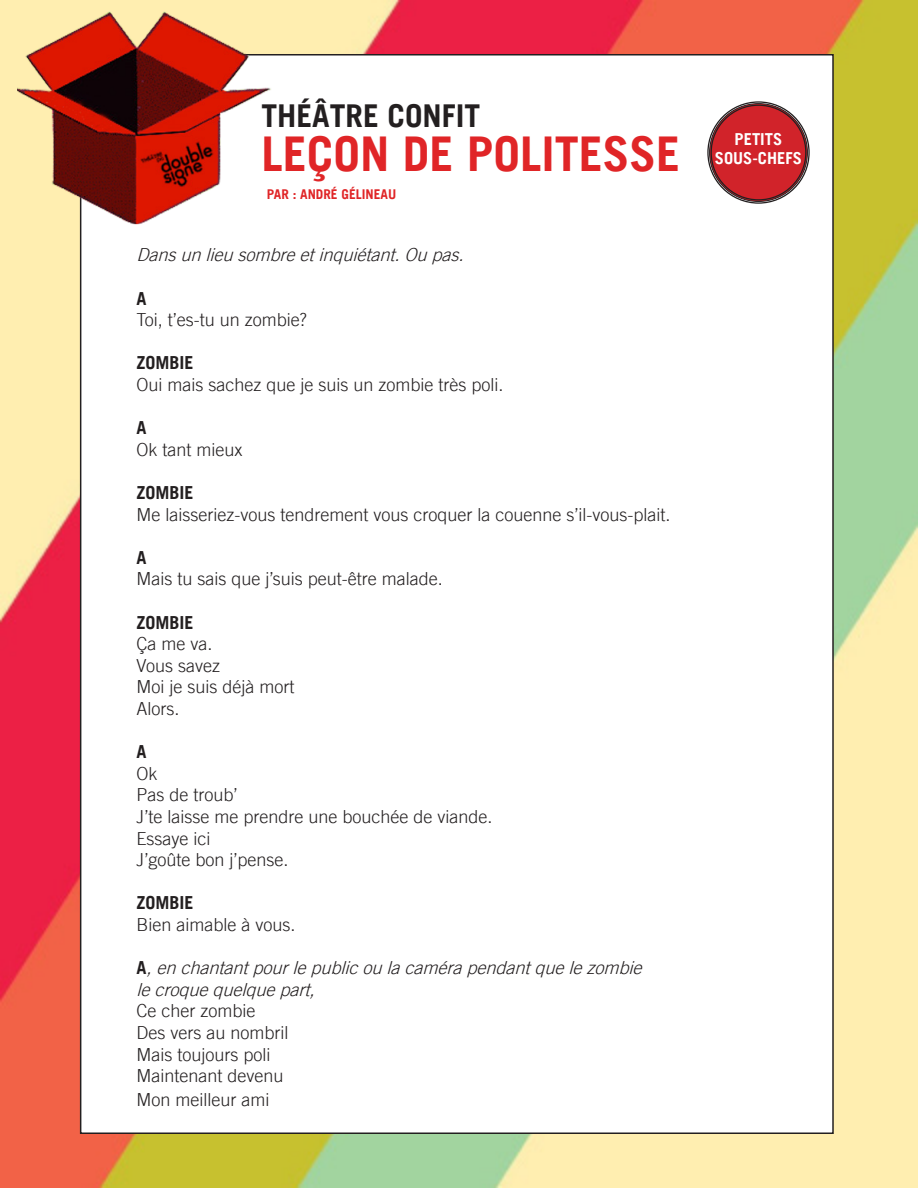
<style>
.page{position:relative;width:918px;height:1188px;background:#fff}
.page>*{position:absolute;margin:0;border:0;box-sizing:border-box;transform-origin:0 0}
.t1{font:700 48px "Trade Gothic LT";color:#e02527}
.t2{font:700 31.5px "Trade Gothic LT";color:#231f20}
.t3{font:300 18px/21.6px "Trade Gothic LT";color:#231f20}
.t4{font:italic 300 18px/21.6px "Trade Gothic LT";color:#231f20}
.t5{font:700 18px "Trade Gothic LT";color:#231f20}
.t6{font:700 16.5px/19.8px "Trade Gothic LT";color:#fff;text-align:center}
.t7{font:700 13.5px "Trade Gothic LT";color:#e02527}
.s1{font-weight:700;font-style:normal}
</style>
<div class="page">
<img style="left:0;top:0;width:918px;height:1188px">
<div style="left:81px;top:55px;width:752px;height:1078px;background:#fff"></div>
<img style="left:17px;top:0;width:263px;height:250px">
<div style="left:710px;top:104px;width:97px;height:97px;background:#d1232a;border-radius:50%"></div>
<h2 class="t2" style="left:262px;top:96px;width:220px">THÉÂTRE CONFIT</h2>
<h1 class="t1" style="left:262px;top:124px;width:420px">LEÇON DE POLITESSE</h1>
<p class="t7" style="left:267px;top:186px;width:131px">PAR : ANDRÉ GÉLINEAU</p>
<p class="t4" style="left:136px;top:244px;width:334px">Dansunlieusombreetinquiétant.Oupas.</p>
<p class="t5" style="left:136px;top:287px;width:12px">A</p>
<p class="t3" style="left:136px;top:309px;width:172px">Toi, t’es-tu un zombie?</p>
<p class="t5" style="left:136px;top:352px;width:59px">ZOMBIE</p>
<p class="t3" style="left:136px;top:374px;width:369px">Oui mais sachez que je suis un zombie très poli.</p>
<p class="t5" style="left:136px;top:417px;width:12px">A</p>
<p class="t3" style="left:136px;top:438px;width:108px">Ok tant mieux</p>
<p class="t5" style="left:136px;top:482px;width:59px">ZOMBIE</p>
<p class="t3" style="left:136px;top:503px;width:535px">Me laisseriez-vous tendrement vous croquer la couenne s’il-vous-plait.</p>
<p class="t5" style="left:136px;top:546px;width:12px">A</p>
<p class="t3" style="left:136px;top:568px;width:308px">Mais tu sais que j’suis peut-être malade.</p>
<p class="t5" style="left:136px;top:611px;width:59px">ZOMBIE</p>
<p class="t3" style="left:136px;top:633px;width:159px">Ça me va.<br>Vous savez<br>Moi je suis déjà mort<br>Alors.</p>
<p class="t5" style="left:136px;top:741px;width:12px">A</p>
<p class="t3" style="left:136px;top:762px;width:358px">Ok<br>Pas de troub’<br>J’te laisse me prendre une bouchée de viande.<br>Essaye ici<br>J’goûte bon j’pense.</p>
<p class="t5" style="left:136px;top:892px;width:59px">ZOMBIE</p>
<p class="t3" style="left:136px;top:914px;width:161px">Bien aimable à vous.</p>
<p class="t4" style="left:136px;top:957px;width:512px"><span class="s1">A</span> ,enchantantpourlepublicoulacamérapendantquelezombie lecroquequelquepart,</p>
<p class="t3" style="left:136px;top:1000px;width:153px">Ce cher zombie<br>Des vers au nombril<br>Mais toujours poli<br>Maintenant devenu</p>
<p class="t3" style="left:136px;top:1088px;width:134px">Mon meilleur ami</p>
<p class="t6" style="left:715px;top:129px;width:89px">PETITS<br>SOUS-CHEFS</p>
</div>
